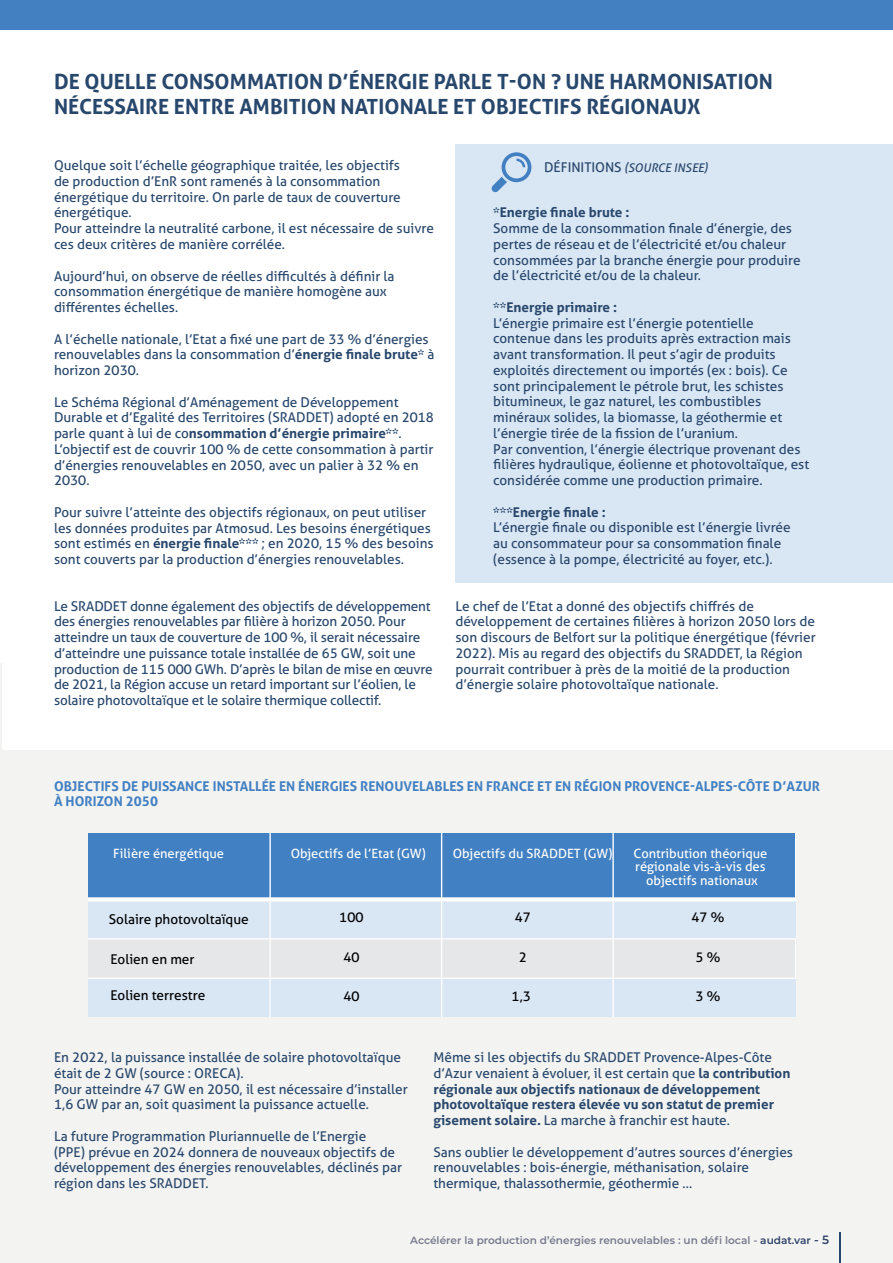
<style>
.page{position:relative;width:893px;height:1263px;background:#fff}
.page>*{position:absolute;margin:0;border:0;box-sizing:border-box;transform-origin:0 0}
.Texte_titres{font:700 21px/25.2px "Aller";color:#28476c}
._2_-_Liste_positif{font:13.5px/15.8px "Aller";color:#28476c}
._2_-_Liste_positif-2{font:700 13.5px/15.8px "Aller";color:#28476c}
._2_-_Liste_positif-3{font:700 13.5px/15.8px "Aller";color:#4280c2}
.t1{font:13.5px "Aller";color:#000001}
.t2{font:12.9px/13.5px "Aller";color:#fff;text-align:center}
._2_-_Liste_positif-4{font:italic 12px "Aller";color:#28476c}
.t3{font:600 10.5px "Montserrat";color:#787a8e}
.s1{font-weight:700}
.s2{font-style:normal;font-size:13.5px}
.s3{font-weight:400}
.s4{color:#30436a}
.s5{font-size:12px;color:#30436a}
</style>
<div class="page">
<div style="left:0;top:0;width:893px;height:30px;background:#4280c2"></div>
<div style="left:1px;top:750px;width:892px;height:513px;background:#f3f3f1"></div>
<hr style="left:0;top:663px;width:1px;height:600px;background:#f3f3f1">
<div style="left:455px;top:145px;width:438px;height:438px;background:#d9e6f3"></div>
<div style="left:88px;top:833px;width:182px;height:66px;background:#4180c2"></div>
<div style="left:270px;top:833px;width:172px;height:66px;background:#4180c2"></div>
<div style="left:442px;top:833px;width:171px;height:66px;background:#4180c2"></div>
<div style="left:613px;top:833px;width:182px;height:66px;background:#4180c2"></div>
<div style="left:88px;top:899px;width:182px;height:40px;background:#d9e6f3"></div>
<div style="left:270px;top:899px;width:172px;height:40px;background:#d9e6f3"></div>
<div style="left:442px;top:899px;width:171px;height:40px;background:#d9e6f3"></div>
<div style="left:613px;top:899px;width:182px;height:40px;background:#d9e6f3"></div>
<div style="left:88px;top:939px;width:182px;height:39px;background:#e6e7e9"></div>
<div style="left:270px;top:939px;width:172px;height:39px;background:#e6e7e9"></div>
<div style="left:442px;top:939px;width:171px;height:39px;background:#e6e7e9"></div>
<div style="left:613px;top:939px;width:182px;height:39px;background:#e6e7e9"></div>
<div style="left:88px;top:978px;width:182px;height:38px;background:#d9e6f3"></div>
<div style="left:270px;top:978px;width:172px;height:38px;background:#d9e6f3"></div>
<div style="left:442px;top:978px;width:171px;height:38px;background:#d9e6f3"></div>
<div style="left:613px;top:978px;width:182px;height:38px;background:#d9e6f3"></div>
<hr style="left:269px;top:833px;width:2px;height:183px;background:#fff">
<hr style="left:441px;top:833px;width:1px;height:183px;background:#fff">
<hr style="left:612px;top:833px;width:2px;height:183px;background:#fff">
<svg style="left:88px;top:897px;width:707px;height:4px;background:#eef4f9"></svg>
<hr style="left:88px;top:938px;width:707px;height:1px;background:#fff">
<hr style="left:88px;top:978px;width:707px;height:1px;background:#fff">
<svg style="left:491px;top:152px;width:40px;height:40px"></svg>
<hr style="left:839px;top:1232px;width:1px;height:31px;background:#28476c">
<p class="Texte_titres" style="left:54px;top:68px;width:720px">DE QUELLE CONSOMMATION D’ÉNERGIE PARLE T-ON ? UNE HARMONISATION<br>NÉCESSAIRE ENTRE AMBITION NATIONALE ET OBJECTIFS RÉGIONAUX</p>
<p class="_2_-_Liste_positif" style="left:54px;top:157px;width:348px">Quelque soit l’échelle géographique traitée, les objectifs de production d’EnR sont ramenés à la consommation énergétique du territoire. On parle de taux de couverture énergétique.</p>
<p class="_2_-_Liste_positif" style="left:54px;top:220px;width:381px">Pour atteindre la neutralité carbone, il est nécessaire de suivre ces deux critères de manière corrélée.</p>
<p class="_2_-_Liste_positif" style="left:54px;top:268px;width:342px">Aujourd’hui, on observe de réelles difficultés à définir la consommation énergétique de manière homogène aux différentes échelles.</p>
<p class="_2_-_Liste_positif" style="left:54px;top:331px;width:382px">A l’échelle nationale, l’Etat a fixé une part de 33 % d’énergies renouvelables dans la consommation d’<span class="s1">énergie finale brute*</span> à horizon 2030.</p>
<p class="_2_-_Liste_positif" style="left:54px;top:394px;width:382px">Le Schéma Régional d’Aménagement de Développement<br>Durable et d’Egalité des Territoires (SRADDET) adopté en 2018 parle quant à lui de co<span class="s1">nsommation d’énergie primaire**</span>.</p>
<p class="_2_-_Liste_positif" style="left:54px;top:441px;width:381px">L’objectif est de couvrir 100 % de cette consommation à partir d’énergies renouvelables en 2050, avec un palier à 32 % en<br>2030.</p>
<p class="_2_-_Liste_positif" style="left:54px;top:504px;width:381px">Pour suivre l’atteinte des objectifs régionaux, on peut utiliser les données produites par Atmosud. Les besoins énergétiques sont estimés en <span class="s1">énergie finale***</span> ; en 2020, 15 % des besoins sont couverts par la production d’énergies renouvelables.</p>
<p class="_2_-_Liste_positif-4" style="left:544px;top:160px;width:166px"><span class="s2">DÉFINITIONS</span> (SOURCE INSEE)</p>
<p class="_2_-_Liste_positif-2" style="left:493px;top:204px;width:138px">*Energie finale brute :</p>
<p class="_2_-_Liste_positif" style="left:493px;top:220px;width:309px">Somme de la consommation finale d’énergie, des pertes de réseau et de l’électricité et/ou chaleur consommées par la branche énergie pour produire de l’électricité et/ou de la chaleur.</p>
<p class="_2_-_Liste_positif-2" style="left:493px;top:299px;width:125px">**Energie primaire :</p>
<p class="_2_-_Liste_positif" style="left:493px;top:315px;width:299px">L’énergie primaire est l’énergie potentielle contenue dans les produits après extraction mais avant transformation. Il peut s’agir de produits exploités directement ou importés (ex : bois). Ce sont principalement le pétrole brut, les schistes bitumineux, le gaz naturel, les combustibles minéraux solides, la biomasse, la géothermie et l’énergie tirée de la fission de l’uranium.</p>
<p class="_2_-_Liste_positif" style="left:493px;top:441px;width:317px">Par convention, l’énergie électrique provenant des filières hydraulique, éolienne et photovoltaïque, est considérée comme une production primaire.</p>
<p class="_2_-_Liste_positif-2" style="left:493px;top:504px;width:114px">***Energie finale :</p>
<p class="_2_-_Liste_positif" style="left:493px;top:520px;width:299px">L’énergie finale ou disponible est l’énergie livrée au consommateur pour sa consommation finale (essence à la pompe, électricité au foyer, etc.).</p>
<p class="_2_-_Liste_positif" style="left:54px;top:598px;width:380px">Le SRADDET donne également des objectifs de développement des énergies renouvelables par filière à horizon 2050. Pour atteindre un taux de couverture de 100 %, il serait nécessaire d’atteindre une puissance totale installée de 65 GW, soit une production de 115 000 GWh. D’après le bilan de mise en œuvre de 2021, la Région accuse un retard important sur l’éolien, le solaire photovoltaïque et le solaire thermique collectif.</p>
<p class="_2_-_Liste_positif" style="left:455px;top:598px;width:362px">Le chef de l’Etat a donné des objectifs chiffrés de développement de certaines filières à horizon 2050 lors de son discours de Belfort sur la politique énergétique (février 2022). Mis au regard des objectifs du SRADDET, la Région pourrait contribuer à près de la moitié de la production d’énergie solaire photovoltaïque nationale.</p>
<p class="_2_-_Liste_positif-3" style="left:54px;top:778px;width:768px">OBJECTIFS DE PUISSANCE INSTALLÉE EN ÉNERGIES RENOUVELABLES EN FRANCE ET EN RÉGION PROVENCE-ALPES-CÔTE D’AZUR<br>À HORIZON 2050</p>
<p class="t2" style="left:113px;top:846px;width:112px">Filière énergétique</p>
<p class="t2" style="left:291px;top:846px;width:137px">Objectifs de l’Etat (GW)</p>
<p class="t2" style="left:453px;top:846px;width:161px">Objectifs du SRADDET (GW)</p>
<p class="t2" style="left:633px;top:846px;width:135px">Contribution théorique régionale vis-à-vis des objectifs nationaux</p>
<p class="t1" style="left:109px;top:910px;width:141px">Solaire photovoltaïque</p>
<p class="t1" style="left:110px;top:950px;width:86px">Eolien en mer</p>
<p class="t1" style="left:110px;top:987px;width:96px">Eolien terrestre</p>
<p class="t1" style="left:339px;top:909px;width:26px">100</p>
<p class="t1" style="left:515px;top:909px;width:18px">47</p>
<p class="t1" style="left:691px;top:909px;width:35px">47 %</p>
<p class="t1" style="left:343px;top:948px;width:18px">40</p>
<p class="t1" style="left:519px;top:948px;width:10px">2</p>
<p class="t1" style="left:695px;top:948px;width:26px">5%</p>
<p class="t1" style="left:343px;top:988px;width:18px">40</p>
<p class="t1" style="left:512px;top:988px;width:21px">1,3</p>
<p class="t1" style="left:695px;top:988px;width:26px">3%</p>
<p class="_2_-_Liste_positif" style="left:54px;top:1049px;width:348px">En 2022, la puissance installée de solaire photovoltaïque était de 2 GW (source : ORECA).</p>
<p class="_2_-_Liste_positif" style="left:54px;top:1081px;width:355px">Pour atteindre 47 GW en 2050, il est nécessaire d’installer<br>1,6 GW par an, soit quasiment la puissance actuelle.</p>
<p class="_2_-_Liste_positif" style="left:54px;top:1128px;width:350px">La future Programmation Pluriannuelle de l’Energie<br>(PPE) prévue en 2024 donnera de nouveaux objectifs de développement des énergies renouvelables, déclinés par région dans les SRADDET.</p>
<p class="_2_-_Liste_positif-2" style="left:433px;top:1049px;width:358px"><span class="s3">Même si les objectifs du SRADDET Provence-Alpes-Côte d’Azur venaient à évoluer, il est certain que</span> la contribution régionale aux objectifs nationaux de développement photovoltaïque restera élevée vu son statut de premier gisement solaire. <span class="s3">La marche à franchir est haute.</span></p>
<p class="_2_-_Liste_positif" style="left:433px;top:1144px;width:361px">Sans oublier le développement d’autres sources d’énergies renouvelables : bois-énergie, méthanisation, solaire thermique, thalassothermie, géothermie ...</p>
<p class="t3" style="left:410px;top:1233px;width:420px">Accélérer la production d’énergies renouvelables : un défi local - <span class="s4">audat.var</span> <span class="s5">- 5</span></p>
</div>
